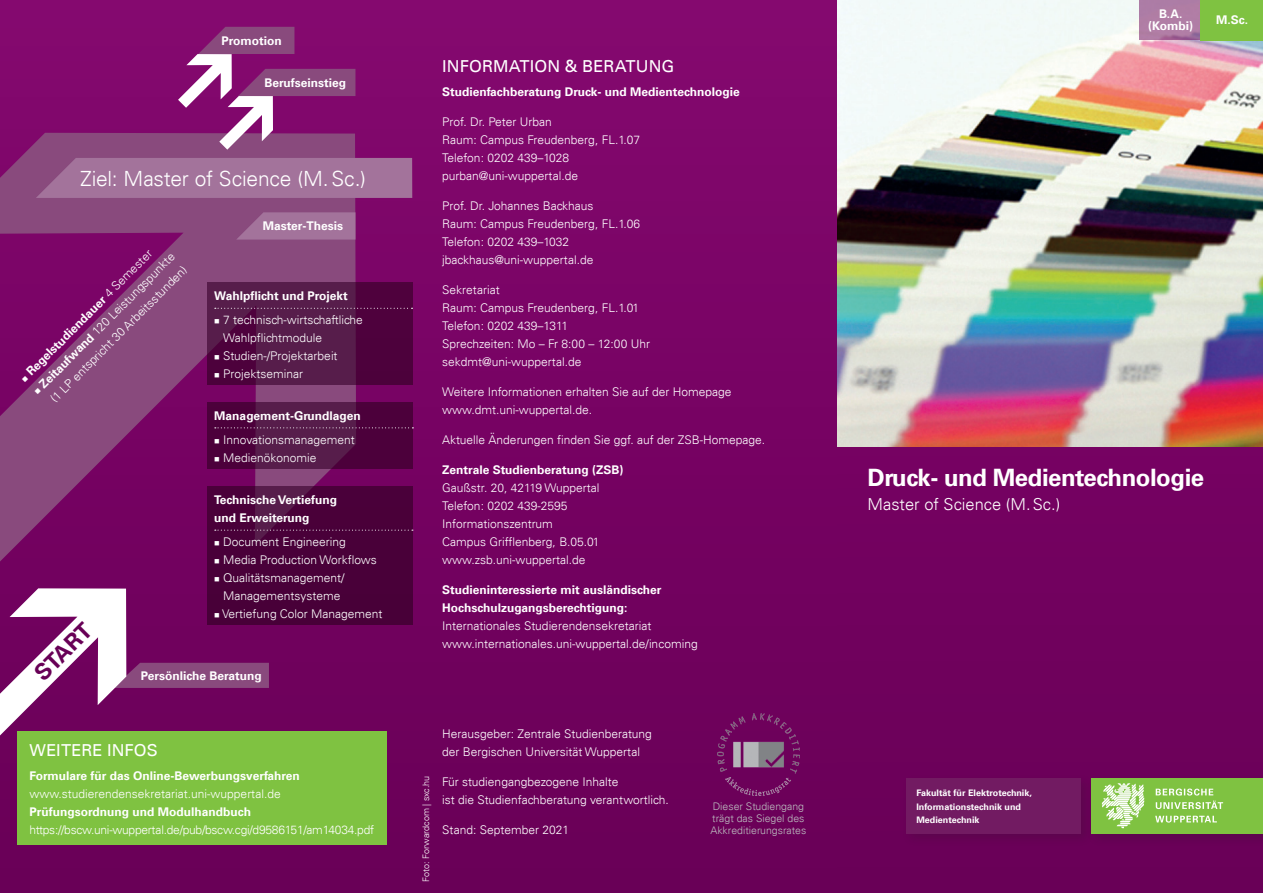
<style>
.page{position:relative;width:1263px;height:893px;background:#fff}
.page>*{position:absolute;margin:0;border:0;box-sizing:border-box;transform-origin:0 0}
.t1{font:700 24px "Univers LT";letter-spacing:-.02em;color:#fff}
.t2{font:700 22.5px "Univers LT";color:#680056}
.t3{font:300 21px "Univers LT";letter-spacing:-.01em;color:#fff}
.Headline{font:16.5px "Univers LT";letter-spacing:.005em;color:#fff}
.t4{font:300 16.5px "Univers LT";color:#fff}
.t5{font:300 12px/18px "Univers LT";color:#fff}
.t6{font:700 12px/18px "Univers LT";color:#fff}
.t7{font:300 12px "Univers LT";letter-spacing:-.02em;color:#fff}
.t8{font:300 10.5px/12px "Univers LT";color:#bcbdc0}
.t9{font:700 9px/13.5px "Univers LT";color:#fff}
.t10{font:300 9px "Univers LT";color:#fff}
.s1{font-weight:300}
.s2{font-weight:700}
</style>
<div class="page">
<div style="left:0;top:0;width:838px;height:893px;background:linear-gradient(to bottom,#84086f,#680056)"></div>
<svg style="left:0;top:133px;width:356px;height:428px;background:#812b71"></svg>
<div style="left:838px;top:0;width:425px;height:893px;background:#70015d"></div>
<img style="left:838px;top:0;width:425px;height:446px">
<div style="left:901px;top:773px;width:193px;height:74px;background:#231f20;opacity:.2"></div>
<div style="left:906px;top:778px;width:174px;height:55px;background:#721b62"></div>
<div style="left:1086px;top:774px;width:177px;height:73px;background:#670155"></div>
<div style="left:1091px;top:778px;width:172px;height:55px;background:#7fc241"></div>
<svg style="left:1155px;top:816px;width:62px;height:7px"></svg>
<svg style="left:1156px;top:801px;width:67px;height:8px"></svg>
<svg style="left:1156px;top:788px;width:57px;height:7px"></svg>
<svg style="left:1101px;top:783px;width:43px;height:45px"></svg>
<svg style="left:36px;top:158px;width:416px;height:40px;background:#9e6694"></svg>
<svg style="left:236px;top:212px;width:119px;height:28px;background:#9f6d96"></svg>
<svg style="left:178px;top:27px;width:177px;height:123px;background:#933d84"></svg>
<div style="left:17px;top:732px;width:370px;height:113px;background:#7fc241"></div>
<svg style="left:0;top:588px;width:269px;height:147px"></svg>
<div style="left:207px;top:487px;width:205px;height:138px;background:#490039"></div>
<svg style="left:207px;top:403px;width:205px;height:66px;background:#510d42"></svg>
<svg style="left:215px;top:427px;width:198px;height:1px"></svg>
<svg style="left:207px;top:283px;width:205px;height:102px;background:#531145"></svg>
<svg style="left:215px;top:308px;width:197px;height:1px"></svg>
<svg style="left:1139px;top:0;width:62px;height:40px;background:#ad7ba2"></svg>
<svg style="left:215px;top:530px;width:198px;height:1px"></svg>
<div style="left:1201px;top:0;width:62px;height:40px;background:#7fc241"></div>
<img style="left:718px;top:714px;width:81px;height:81px">
<p class="t6" style="left:221px;top:32px;width:62px">Promotion</p>
<p class="t6" style="left:265px;top:74px;width:83px">Berufseinstieg</p>
<p class="t3" style="left:80px;top:165px;width:287px">Ziel: Master of Science (M.Sc.)</p>
<p class="t6" style="left:16px;top:373px;width:183px;rotate:-45deg">■ Regelstudiendauer <span class="s1">4 Semester</span></p>
<p class="t5" style="left:28px;top:386px;width:196px;text-align:center;rotate:-45deg">■ <span class="s2">Zeitaufwand</span> 120 Leistungspunkte (1 LP entspricht 30 Arbeitsstunden)</p>
<p class="t6" style="left:263px;top:217px;width:82px">Master-Thesis</p>
<p class="t6" style="left:214px;top:286px;width:135px">Wahlpflicht und Projekt</p>
<p class="t5" style="left:223px;top:310px;width:141px;text-indent:-9px">■ 7 technisch-wirtschaftliche<br>Wahlpflichtmodule</p>
<p class="t5" style="left:214px;top:346px;width:125px">■ Studien-/Projektarbeit</p>
<p class="t5" style="left:214px;top:364px;width:90px">■ Projektseminar</p>
<p class="t6" style="left:214px;top:406px;width:148px">Management-Grundlagen</p>
<p class="t5" style="left:214px;top:430px;width:142px">■ Innovationsmanagement</p>
<p class="t5" style="left:214px;top:448px;width:104px">■ Medienökonomie</p>
<p class="t2" style="left:29px;top:667px;width:72px;rotate:-45deg">START</p>
<p class="t6" style="left:214px;top:490px;width:124px">Technische Vertiefung und Erweiterung</p>
<p class="t5" style="left:214px;top:532px;width:133px">■ Document Engineering</p>
<p class="t5" style="left:214px;top:550px;width:164px">■ Media Production Workflows</p>
<p class="t5" style="left:214px;top:568px;width:132px;text-align:center">■ Qualitätsmanagement/<br>Managementsysteme</p>
<p class="t5" style="left:214px;top:604px;width:170px">■ Vertiefung Color Management</p>
<p class="t6" style="left:141px;top:667px;width:122px">Persönliche Beratung</p>
<p class="Headline" style="left:30px;top:740px;width:130px">WEITERE INFOS</p>
<p class="t6" style="left:30px;top:766px;width:272px">Formulare für das Online-Bewerbungsverfahren</p>
<p class="t5" style="left:30px;top:784px;width:253px">www.studierendensekretariat.uni-wuppertal.de</p>
<p class="t6" style="left:30px;top:802px;width:223px">Prüfungsordnung und Modulhandbuch</p>
<p class="t7" style="left:30px;top:822px;width:346px">https://bscw.uni-wuppertal.de/pub/bscw.cgi/d9586151/am14034.pdf</p>
<p class="Headline" style="left:442px;top:56px;width:234px">INFORMATION &amp; BERATUNG</p>
<p class="t6" style="left:442px;top:82px;width:299px">Studienfachberatung Druck- und Medientechnologie</p>
<p class="t5" style="left:442px;top:112px;width:111px">Prof. Dr. Peter Urban</p>
<p class="t5" style="left:442px;top:130px;width:199px">Raum: Campus Freudenberg, FL.1.07</p>
<p class="t5" style="left:442px;top:148px;width:128px">Telefon: 0202 439–1028</p>
<p class="t5" style="left:442px;top:166px;width:137px">purban@uni-wuppertal.de</p>
<p class="t5" style="left:442px;top:196px;width:199px">Prof. Dr. Johannes Backhaus<br>Raum: Campus Freudenberg, FL.1.06</p>
<p class="t5" style="left:442px;top:232px;width:128px">Telefon: 0202 439–1032</p>
<p class="t5" style="left:442px;top:250px;width:153px">jbackhaus@uni-wuppertal.de</p>
<p class="t5" style="left:442px;top:280px;width:198px">Sekretariat<br>Raum: Campus Freudenberg, FL.1.01</p>
<p class="t5" style="left:442px;top:316px;width:209px">Telefon: 0202 439–1311<br>Sprechzeiten: Mo – Fr 8:00 – 12:00 Uhr</p>
<p class="t5" style="left:442px;top:352px;width:141px">sekdmt@uni-wuppertal.de</p>
<p class="t5" style="left:442px;top:382px;width:291px">Weitere Informationen erhalten Sie auf der Homepage</p>
<p class="t5" style="left:442px;top:400px;width:152px">www.dmt.uni-wuppertal.de.</p>
<p class="t5" style="left:442px;top:430px;width:324px">Aktuelle Änderungen finden Sie ggf. auf der ZSB-Homepage.</p>
<p class="t6" style="left:442px;top:460px;width:183px">Zentrale Studienberatung (ZSB)</p>
<p class="t5" style="left:442px;top:478px;width:159px">Gaußstr. 20, 42119 Wuppertal</p>
<p class="t5" style="left:442px;top:496px;width:127px">Telefon: 0202 439-2595</p>
<p class="t5" style="left:442px;top:514px;width:112px">Informationszentrum</p>
<p class="t5" style="left:442px;top:532px;width:159px">Campus Grifflenberg, B.05.01</p>
<p class="t5" style="left:442px;top:550px;width:145px">www.zsb.uni-wuppertal.de</p>
<p class="t6" style="left:442px;top:580px;width:221px">Studieninteressierte mit ausländischer</p>
<p class="t6" style="left:442px;top:598px;width:187px">Hochschulzugangsberechtigung:</p>
<p class="t5" style="left:442px;top:616px;width:211px">Internationales Studierendensekretariat</p>
<p class="t5" style="left:442px;top:634px;width:257px">www.internationales.uni-wuppertal.de/incoming</p>
<p class="t10" style="left:421px;top:882px;width:107px;rotate:-90deg">Foto: Forwardcom | sxc.hu</p>
<p class="t5" style="left:442px;top:724px;width:211px">Herausgeber: Zentrale Studienberatung</p>
<p class="t5" style="left:442px;top:742px;width:199px">der Bergischen Universität Wuppertal</p>
<p class="t5" style="left:442px;top:772px;width:178px">Für studiengangbezogene Inhalte</p>
<p class="t5" style="left:442px;top:790px;width:228px">ist die Studienfachberatung verantwortlich.</p>
<p class="t5" style="left:442px;top:820px;width:128px">Stand: September 2021</p>
<p class="t8" style="left:712px;top:800px;width:94px">Dieser Studiengang trägt das Siegel des</p>
<p class="t8" style="left:710px;top:824px;width:98px">Akkreditierungsrates</p>
<p class="t6" style="left:1159px;top:5px;width:25px">B.A.</p>
<p class="t6" style="left:1148px;top:17px;width:47px">(Kombi)</p>
<p class="t6" style="left:1216px;top:11px;width:34px">M.Sc.</p>
<p class="t1" style="left:867px;top:463px;width:338px">Druck- und Medientechnologie</p>
<p class="t4" style="left:867px;top:494px;width:194px">Master of Science (M.Sc.)</p>
<p class="t9" style="left:916px;top:786px;width:117px">Fakultät für Elektrotechnik,<br>Informationstechnik und<br>Medientechnik</p>
</div>
